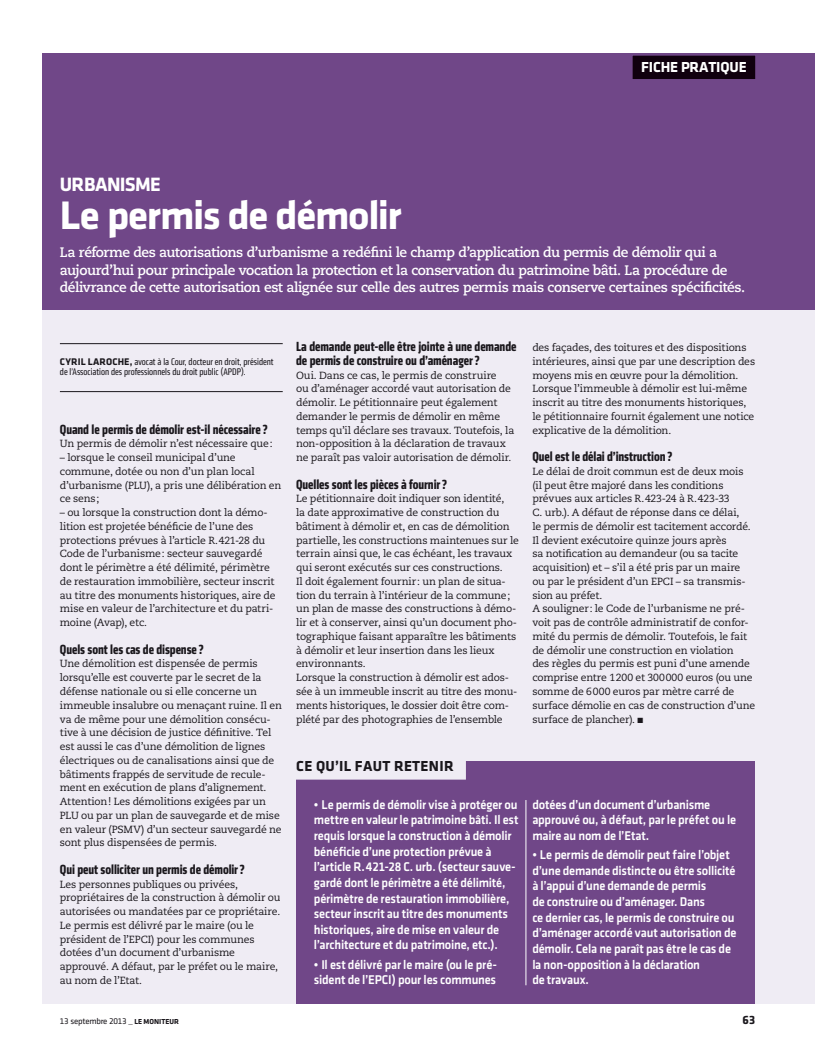
<style>
.page{position:relative;width:815px;height:1053px;background:#fff}
.page>*{position:absolute;margin:0;border:0;box-sizing:border-box;transform-origin:0 0}
.TITRE{font:700 41.25px "Klavika";letter-spacing:-.035em;color:#fff}
.SURTITRE{font:700 20px "Klavika";letter-spacing:-.035em;color:#fff}
.retenir_TITRE{font:700 15px "Klavika";letter-spacing:.02em;color:#1a171c}
.Rubrique{font:700 15px "Klavika";letter-spacing:-.01em;color:#fff}
.CHAPEAU{font:700 13.75px/17.5px "Caecilia LT Std";letter-spacing:-.035em;color:#fff}
.INTER{font:700 condensed 13.75px/13.8px "Klavika";letter-spacing:-.005em;color:#1a171c}
.retenir_TEXTE_pusse{font:13.12px/15.6px "Klavika Medium TF";letter-spacing:-.015em;color:#fff;scale:.95 1}
.t1{font:700 12.5px "Klavika";color:#1a171c}
.TEXTE{font:10.38px/13.8px "Caecilia LT Std";letter-spacing:-.015em;color:#1a171c}
.SIGNATURE_interven{font:condensed 10px/10px "Klavika";color:#1a171c}
.t2{font:8.75px "Klavika Regular TF";letter-spacing:-.025em;color:#1a171c}
.s1{font-weight:700;font-stretch:normal}
.s2{font-size:10px}
.s3{font-family:"Klavika";font-weight:700;font-size:7.5px}
</style>
<div class="page">
<div style="left:42px;top:53px;width:773px;height:950px;background:#efecf4"></div>
<div style="left:42px;top:53px;width:773px;height:257px;background:#704788"></div>
<div style="left:631px;top:54px;width:125px;height:26px;background:#10000e"></div>
<div style="left:630px;top:53px;width:128px;height:28px;border:2px solid #704788"></div>
<div style="left:296px;top:760px;width:459px;height:243px;background:#704788"></div>
<div style="left:294px;top:756px;width:172px;height:23px;background:#efecf4"></div>
<hr style="left:526px;top:800px;width:1px;height:185px;background:#fff">
<hr style="left:60px;top:343px;width:223px;height:1px;background:#1a171c">
<hr style="left:60px;top:391px;width:223px;height:1px;background:#1a171c">
<p class="Rubrique" style="left:641px;top:59px;width:107px">FICHE PRATIQUE</p>
<p class="SURTITRE" style="left:60px;top:174px;width:102px">URBANISME</p>
<p class="TITRE" style="left:60px;top:192px;width:343px">Le permis de démolir</p>
<p class="CHAPEAU" style="left:60px;top:244px;width:687px">La réforme des autorisations d’urbanisme a redéfini le champ d’application du permis de démolir qui a aujourd’hui pour principale vocation la protection et la conservation du patrimoine bâti. La procédure de délivrance de cette autorisation est alignée sur celle des autres permis mais conserve certaines spécificités.</p>
<p class="SIGNATURE_interven" style="left:60px;top:357px;width:215px"><span class="s1">CYRIL LAROCHE,</span> avocat à la Cour, docteur en droit, président de l’Association des professionnels du droit public (APDP).</p>
<p class="INTER" style="left:60px;top:422px;width:209px">Quand le permis de démolir est-il nécessaire?</p>
<p class="TEXTE" style="left:60px;top:437px;width:214px">Un permis de démolir n’est nécessaire que:</p>
<p class="TEXTE" style="left:60px;top:451px;width:223px">– lorsque le conseil municipal d’une commune, dotée ou non d’un plan local d’urbanisme (PLU), a pris une délibération en ce sens;</p>
<p class="TEXTE" style="left:60px;top:506px;width:217px">– ou lorsque la construction dont la démo&shy;lition est projetée bénéficie de l’une des protections prévues à l’article R.421-28 du Code de l’urbanisme: secteur sauvegardé dont le périmètre a été délimité, périmètre de restauration immobilière, secteur inscrit au titre des monuments historiques, aire de mise en valeur de l’architecture et du patri&shy;moine (Avap), etc.</p>
<p class="INTER" style="left:60px;top:642px;width:146px">Quels sont les cas de dispense?</p>
<p class="TEXTE" style="left:60px;top:657px;width:224px">Une démolition est dispensée de permis lorsqu’elle est couverte par le secret de la défense nationale ou si elle concerne un immeuble insalubre ou menaçant ruine. Il en va de même pour une démolition consécu&shy;tive à une décision de justice définitive. Tel est aussi le cas d’une démolition de lignes électriques ou de canalisations ainsi que de bâtiments frappés de servitude de recule&shy;ment en exécution de plans d’alignement.</p>
<p class="TEXTE" style="left:60px;top:794px;width:223px">Attention! Les démolitions exigées par un PLU ou par un plan de sauvegarde et de mise en valeur (PSMV) d’un secteur sauvegardé ne sont plus dispensées de permis.</p>
<p class="INTER" style="left:60px;top:862px;width:187px">Qui peut solliciter un permis de démolir?</p>
<p class="TEXTE" style="left:60px;top:877px;width:222px">Les personnes publiques ou privées, propriétaires de la construction à démolir ou autorisées ou mandatées par ce propriétaire.<br>Le permis est délivré par le maire (ou le président de l’EPCI) pour les communes dotées d’un document d’urbanisme approuvé. A défaut, par le préfet ou le maire, au nom de l’Etat.</p>
<p class="INTER" style="left:296px;top:339px;width:222px">La demande peut-elle être jointe à une demande de permis de construire ou d’aménager?</p>
<p class="TEXTE" style="left:296px;top:368px;width:220px">Oui. Dans ce cas, le permis de construire<br>ou d’aménager accordé vaut autorisation de démolir. Le pétitionnaire peut également demander le permis de démolir en même temps qu’il déclare ses travaux. Toutefois, la non-opposition à la déclaration de travaux ne paraît pas valoir autorisation de démolir.</p>
<p class="INTER" style="left:296px;top:477px;width:153px">Quelles sont les pièces à fournir?</p>
<p class="TEXTE" style="left:296px;top:492px;width:224px">Le pétitionnaire doit indiquer son identité,<br>la date approximative de construction du bâtiment à démolir et, en cas de démolition partielle, les constructions maintenues sur le terrain ainsi que, le cas échéant, les travaux qui seront exécutés sur ces constructions.</p>
<p class="TEXTE" style="left:296px;top:574px;width:222px">Il doit également fournir: un plan de situa&shy;tion du terrain à l’intérieur de la commune; un plan de masse des constructions à démo&shy;lir et à conserver, ainsi qu’un document pho&shy;tographique faisant apparaître les bâtiments à démolir et leur insertion dans les lieux environnants.</p>
<p class="TEXTE" style="left:296px;top:671px;width:223px">Lorsque la construction à démolir est ados&shy;sée à un immeuble inscrit au titre des monu&shy;ments historiques, le dossier doit être com&shy;plété par des photographies de l’ensemble</p>
<p class="retenir_TITRE" style="left:296px;top:757px;width:159px">CE QU’IL FAUT RETENIR</p>
<p class="retenir_TEXTE_pusse" style="left:314px;top:796px;width:217px">• Le permis de démolir vise à protéger ou mettre en valeur le patrimoine bâti. Il est requis lorsque la construction à démolir bénéficie d’une protection prévue à l’article R.421-28 C. urb. (secteur sauve&shy;gardé dont le périmètre a été délimité, périmètre de restauration immobilière, secteur inscrit au titre des monuments historiques, aire de mise en valeur de l’architecture et du patrimoine, etc.).</p>
<p class="retenir_TEXTE_pusse" style="left:314px;top:956px;width:194px">• Il est délivré par le maire (ou le pré&shy;sident de l’EPCI) pour les communes</p>
<p class="TEXTE" style="left:532px;top:341px;width:224px">des façades, des toitures et des dispositions intérieures, ainsi que par une description des moyens mis en œuvre pour la démolition.<br>Lorsque l’immeuble à démolir est lui-même inscrit au titre des monuments historiques, le pétitionnaire fournit également une notice explicative de la démolition.</p>
<p class="INTER" style="left:532px;top:449px;width:142px">Quel est le délai d’instruction ?</p>
<p class="TEXTE" style="left:532px;top:464px;width:220px">Le délai de droit commun est de deux mois (il peut être majoré dans les conditions prévues aux articles R.423-24 à R.423-33<br>C. urb.). A défaut de réponse dans ce délai,<br>le permis de démolir est tacitement accordé.<br>Il devient exécutoire quinze jours après<br>sa notification au demandeur (ou sa tacite acquisition) et – s’il a été pris par un maire ou par le président d’un EPCI – sa transmis&shy;sion au préfet.</p>
<p class="TEXTE" style="left:532px;top:602px;width:224px">A souligner: le Code de l’urbanisme ne pré&shy;voit pas de contrôle administratif de confor&shy;mité du permis de démolir. Toutefois, le fait de démolir une construction en violation<br>des règles du permis est puni d’une amende comprise entre 1200 et 300000 euros (ou une somme de 6000 euros par mètre carré de surface démolie en cas de construction d’une surface de plancher). ■</p>
<p class="retenir_TEXTE_pusse" style="left:532px;top:796px;width:216px">dotées d’un document d’urbanisme approuvé ou, à défaut, par le préfet ou le maire au nom de l’Etat.</p>
<p class="retenir_TEXTE_pusse" style="left:532px;top:847px;width:217px">• Le permis de démolir peut faire l’objet d’une demande distincte ou être sollicité à l’appui d’une demande de permis<br>de construire ou d’aménager. Dans<br>ce dernier cas, le permis de construire ou d’aménager accordé vaut autorisation de démolir. Cela ne paraît pas être le cas de la non-opposition à la déclaration<br>de travaux.</p>
<p class="t2" style="left:60px;top:1016px;width:121px">13 septembre 2013 <span class="s2">_</span> <span class="s3">LE MONITEUR</span></p>
<p class="t1" style="left:743px;top:1012px;width:14px">63</p>
</div>
